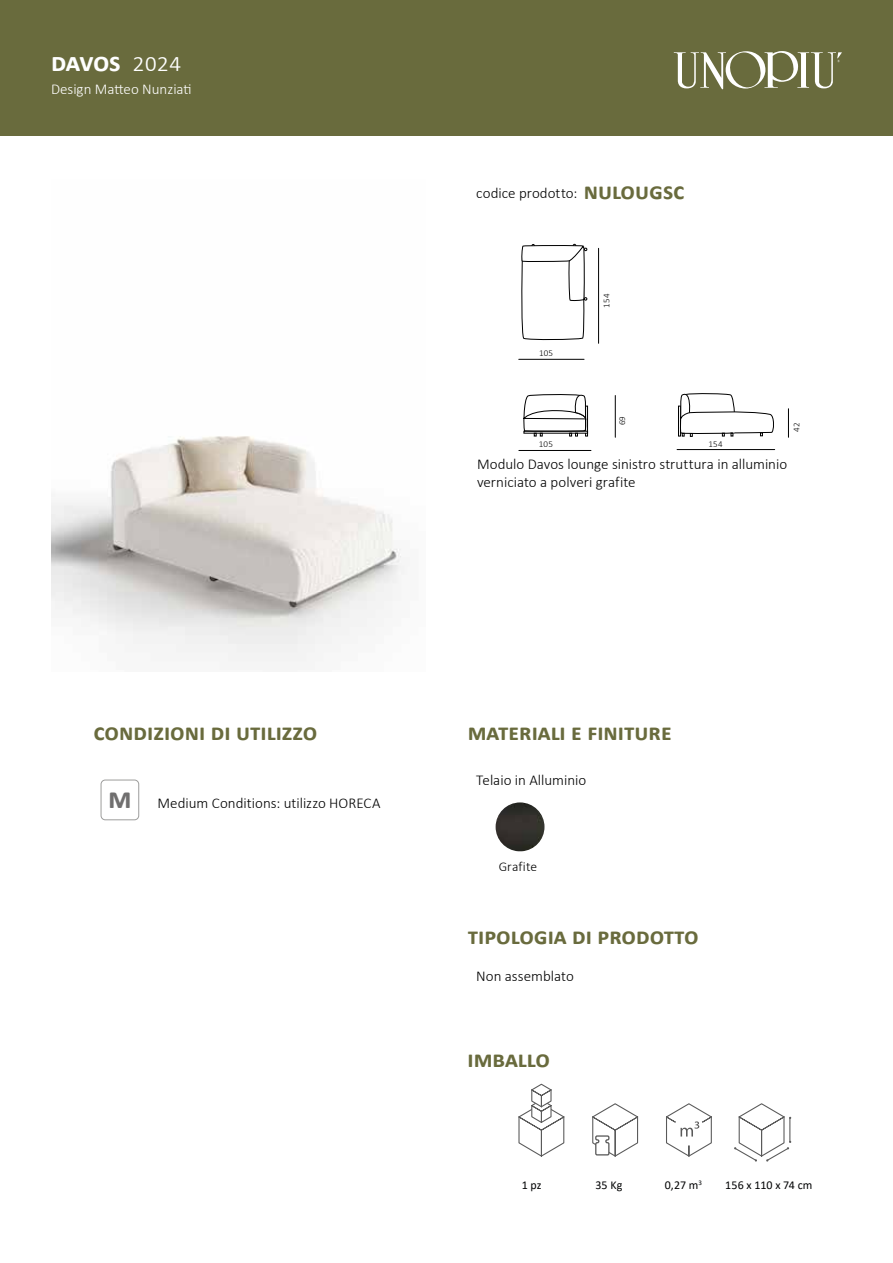
<style>
.page{position:relative;width:893px;height:1263px;background:#fff}
.page>*{position:absolute;margin:0;border:0;box-sizing:border-box;transform-origin:0 0}
.t1{font:700 27px "Calibri";letter-spacing:-.02em;color:#fff}
.t2{font:700 24px "Calibri";color:#696b3d}
.t3{font:300 15px/18px "Calibri";color:#000}
.t4{font:300 15px "Calibri";color:#fff}
.t5{font:300 13.5px "Calibri";letter-spacing:.005em;color:#000}
.t6{font:12px "Calibri";color:#020304}
.t7{font:300 9px "Calibri";letter-spacing:.02em;color:#000}
.s1{font-weight:300}
.s2{font-weight:700;font-size:24px;color:#696b3d}
.s3{font-weight:700;font-size:30px;color:#706f6f}
</style>
<div class="page">
<div style="left:0;top:0;width:893px;height:135px;background:#696b3d"></div>
<svg style="left:674px;top:51px;width:168px;height:38px"></svg>
<svg style="left:592px;top:1103px;width:47px;height:54px"></svg>
<svg style="left:666px;top:1103px;width:46px;height:54px"></svg>
<svg style="left:734px;top:1103px;width:57px;height:59px"></svg>
<svg style="left:518px;top:1083px;width:47px;height:74px"></svg>
<img style="left:51px;top:436px;width:354px;height:226px">
<div style="left:101px;top:780px;width:38px;height:40px;border:1px solid #9d9d9c;border-radius:4px"></div>
<img style="left:496px;top:802px;width:48px;height:49px;border-radius:24px">
<div style="left:585px;top:406px;width:3px;height:30px;border:1px solid #000"></div>
<div style="left:524px;top:431px;width:64px;height:2px;border:1px solid #000"></div>
<svg style="left:523px;top:394px;width:63px;height:42px"></svg>
<svg style="left:521px;top:244px;width:66px;height:96px"></svg>
<hr style="left:519px;top:450px;width:72px;height:1px;background:#000">
<hr style="left:519px;top:359px;width:65px;height:1px;background:#000">
<hr style="left:677px;top:449px;width:98px;height:1px;background:#000">
<hr style="left:615px;top:395px;width:1px;height:42px;background:#000">
<svg style="left:788px;top:409px;width:1px;height:28px"></svg>
<div style="left:678px;top:406px;width:3px;height:30px;border:1px solid #000"></div>
<svg style="left:680px;top:393px;width:94px;height:43px"></svg>
<hr style="left:598px;top:248px;width:1px;height:95px;background:#000">
<h1 class="t1" style="left:51px;top:43px;width:132px">DAVOS <span class="s1">2024</span></h1>
<p class="t4" style="left:51px;top:79px;width:142px">Design Matteo Nunziati</p>
<p class="t3" style="left:476px;top:184px;width:210px">codice prodotto: <span class="s2">NULOUGSC</span></p>
<p class="t7" style="left:539px;top:347px;width:15px">105</p>
<p class="t7" style="left:539px;top:438px;width:15px">105</p>
<p class="t7" style="left:601px;top:308px;width:16px;rotate:-90deg">154</p>
<p class="t7" style="left:616px;top:425px;width:11px;rotate:-90deg">69</p>
<p class="t7" style="left:708px;top:438px;width:16px">154</p>
<p class="t7" style="left:791px;top:432px;width:11px;rotate:-90deg">42</p>
<p class="t3" style="left:477px;top:455px;width:312px">Modulo Davos lounge sinistro struttura in alluminio verniciato a polveri grafite</p>
<h2 class="t2" style="left:94px;top:715px;width:225px">CONDIZIONI DI UTILIZZO</h2>
<p class="t3" style="left:108px;top:794px;width:274px"><span class="s3">M</span> Medium Conditions: utilizzo HORECA</p>
<h2 class="t2" style="left:468px;top:715px;width:205px">MATERIALI E FINITURE</h2>
<p class="t3" style="left:476px;top:770px;width:112px">Telaio in Alluminio</p>
<p class="t5" style="left:499px;top:858px;width:40px">Grafite</p>
<h2 class="t2" style="left:468px;top:919px;width:232px">TIPOLOGIA DI PRODOTTO</h2>
<p class="t3" style="left:476px;top:967px;width:99px">Non assemblato</p>
<h2 class="t2" style="left:468px;top:1042px;width:84px">IMBALLO</h2>
<p class="t6" style="left:522px;top:1177px;width:21px">1 pz</p>
<p class="t6" style="left:595px;top:1177px;width:29px">35 Kg</p>
<p class="t6" style="left:665px;top:1177px;width:39px">0,27 m<sup>3</sup></p>
<p class="t6" style="left:725px;top:1177px;width:89px">156 x 110 x 74 cm</p>
</div>
